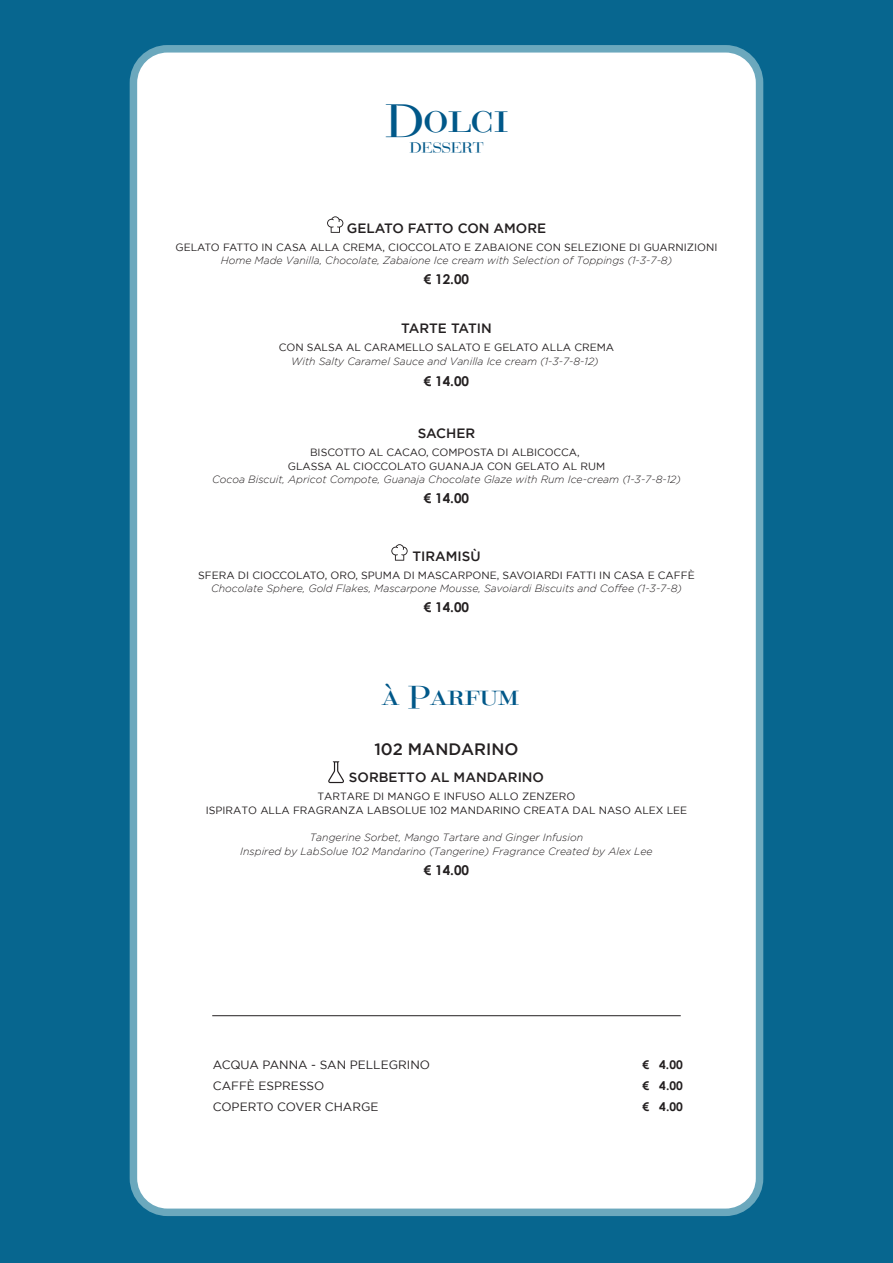
<style>
.page{position:relative;width:893px;height:1263px;background:#07668f}
.page>*{position:absolute;margin:0;border:0;box-sizing:border-box;transform-origin:0 0}
.t1{font:41.25px "Bodoni No 1 URWDCD";letter-spacing:-.02em;color:#005889;scale:1.1 1}
.t2{font:28.5px "Bodoni No 1 URWDCD";letter-spacing:-.02em;color:#005889;scale:1.1 1}
.t3{font:500 16.5px "Gotham";color:#231f20}
.t4{font:500 13.5px "Gotham";color:#231f20}
.t5{font:700 13.5px "Century Gothic";color:#231f20}
.t6{font:13.05px "Bodoni No 1 URWDCD";letter-spacing:-.02em;color:#005889;scale:1.1 1}
.t7{font:12px "Gotham";color:#231f20}
.t8{font:700 12px "Century Gothic";color:#231f20}
.t9{font:italic 300 10.5px/13.5px "Gotham";color:#231f20;text-align:center}
.t10{font:10.5px/13.5px "Gotham";color:#231f20;text-align:center}
</style>
<div class="page">
<div style="left:133px;top:49px;width:626px;height:1163px;background:#fff;border-radius:34px"></div>
<div style="left:130px;top:45px;width:633px;height:1171px;border:8px solid #6ba8bd;border-radius:34px"></div>
<svg style="left:327px;top:216px;width:16px;height:17px"></svg>
<svg style="left:391px;top:544px;width:17px;height:17px"></svg>
<svg style="left:328px;top:761px;width:16px;height:22px"></svg>
<hr style="left:212px;top:1015px;width:469px;height:1px;background:#231f20">
<h1 class="t1" style="left:385px;top:93px;width:114px">Dolci</h1>
<p class="t6" style="left:410px;top:138px;width:69px">DESSERT</p>
<p class="t4" style="left:347px;top:220px;width:201px">GELATO FATTO CON AMORE</p>
<p class="t10" style="left:176px;top:240px;width:543px">GELATO FATTO IN CASA ALLA CREMA, CIOCCOLATO E ZABAIONE CON SELEZIONE DI GUARNIZIONI</p>
<p class="t9" style="left:221px;top:254px;width:453px">Home Made Vanilla, Chocolate, Zabaione Ice cream with Selection of Toppings (1-3-7-8)</p>
<p class="t5" style="left:424px;top:269px;width:47px">€ 12.00</p>
<p class="t4" style="left:401px;top:321px;width:92px">TARTE TATIN</p>
<p class="t10" style="left:279px;top:341px;width:337px">CON SALSA AL CARAMELLO SALATO E GELATO ALLA CREMA</p>
<p class="t9" style="left:291px;top:354px;width:309px">With Salty Caramel Sauce and Vanilla Ice cream (1-3-7-8-12)</p>
<p class="t5" style="left:424px;top:371px;width:47px">€ 14.00</p>
<p class="t4" style="left:418px;top:426px;width:59px">SACHER</p>
<p class="t10" style="left:288px;top:445px;width:319px">BISCOTTO AL CACAO, COMPOSTA DI ALBICOCCA,<br>GLASSA AL CIOCCOLATO GUANAJA CON GELATO AL RUM</p>
<p class="t9" style="left:212px;top:473px;width:470px">Cocoa Biscuit, Apricot Compote, Guanaja Chocolate Glaze with Rum Ice-cream (1-3-7-8-12)</p>
<p class="t5" style="left:424px;top:488px;width:47px">€ 14.00</p>
<p class="t4" style="left:412px;top:548px;width:70px">TIRAMISÙ</p>
<p class="t10" style="left:198px;top:568px;width:498px">SFERA DI CIOCCOLATO, ORO, SPUMA DI MASCARPONE, SAVOIARDI FATTI IN CASA E CAFFÈ</p>
<p class="t9" style="left:211px;top:582px;width:472px">Chocolate Sphere, Gold Flakes, Mascarpone Mousse, Savoiardi Biscuits and Coffee (1-3-7-8)</p>
<p class="t5" style="left:424px;top:597px;width:47px">€ 14.00</p>
<h2 class="t2" style="left:382px;top:677px;width:127px">à Parfum</h2>
<h3 class="t3" style="left:374px;top:740px;width:146px">102 MANDARINO</h3>
<p class="t4" style="left:349px;top:770px;width:197px">SORBETTO AL MANDARINO</p>
<p class="t10" style="left:206px;top:790px;width:483px">TARTARE DI MANGO E INFUSO ALLO ZENZERO<br>ISPIRATO ALLA FRAGRANZA LABSOLUE 102 MANDARINO CREATA DAL NASO ALEX LEE</p>
<p class="t9" style="left:240px;top:830px;width:414px">Tangerine Sorbet, Mango Tartare and Ginger Infusion<br>Inspired by LabSolue 102 Mandarino (Tangerine) Fragrance Created by Alex Lee</p>
<p class="t5" style="left:424px;top:860px;width:47px">€ 14.00</p>
<p class="t7" style="left:213px;top:1058px;width:219px">ACQUA PANNA - SAN PELLEGRINO</p>
<p class="t8" style="left:642px;top:1055px;width:42px">€ 4.00</p>
<p class="t7" style="left:213px;top:1079px;width:113px">CAFFÈ ESPRESSO</p>
<p class="t8" style="left:642px;top:1076px;width:42px">€ 4.00</p>
<p class="t7" style="left:213px;top:1100px;width:167px">COPERTO COVER CHARGE</p>
<p class="t8" style="left:642px;top:1097px;width:42px">€ 4.00</p>
</div>
